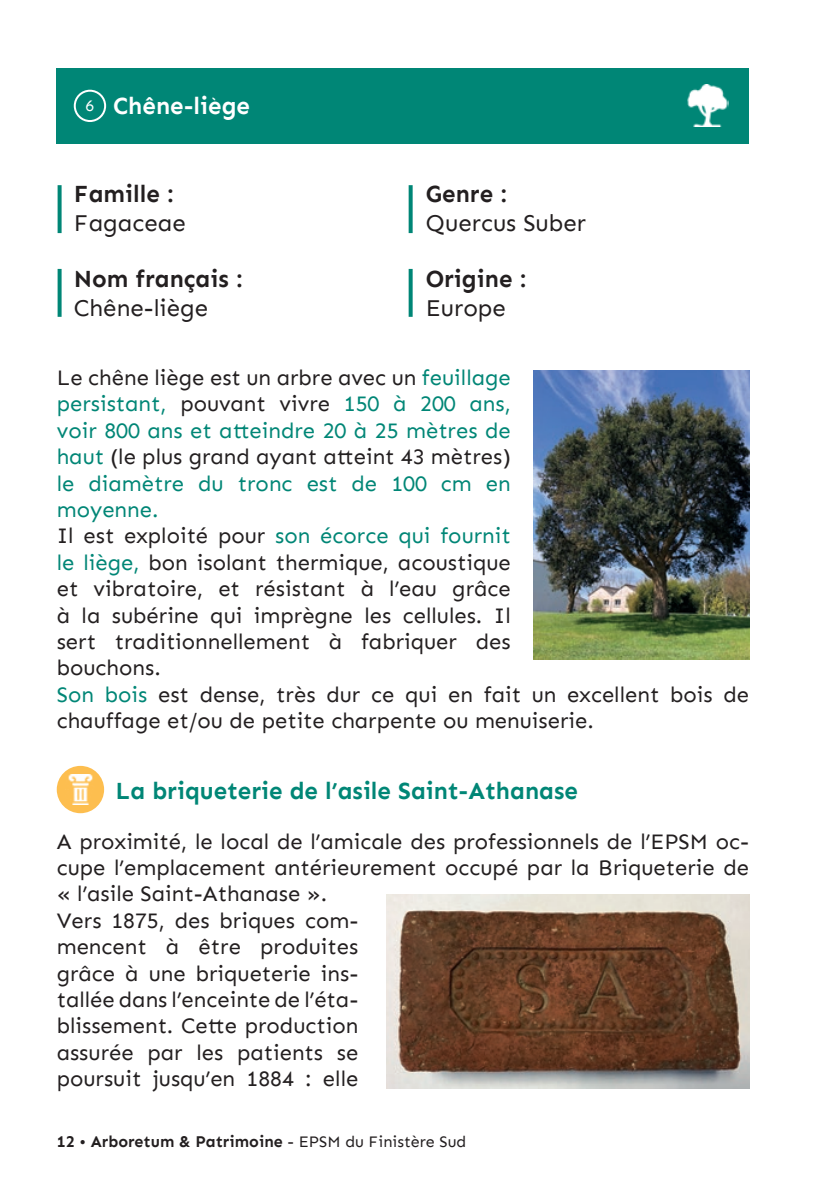
<style>
.page{position:relative;width:840px;height:1191px;background:#fff}
.page>*{position:absolute;margin:0;border:0;box-sizing:border-box;transform-origin:0 0}
.t1{font:700 24px/28.8px "Sen";color:#231f20}
.t2{font:700 24px "Sen";color:#008676}
.t3{font:24px/28.8px "Sen";color:#231f20}
.t4{font:700 24px "Sen";color:#fff}
.t5{font:22px/26.4px "Sen";color:#231f20;text-align:justify}
.t6{font:22px/26.4px "Sen";color:#008676;text-align:justify}
.t7{font:700 16px "Sen";color:#231f20}
.t8{font:16px "Sen";color:#fff}
.s1{font-weight:400}
.s2{font-weight:700}
.s3{color:#231f20}
.s4{color:#008676}
</style>
<div class="page">
<div style="left:57px;top:68px;width:691px;height:76px;background:#008676"></div>
<div style="left:74px;top:90px;width:32px;height:32px;border:2px solid #fff;border-radius:50%"></div>
<svg style="left:58px;top:185px;width:4px;height:48px"></svg>
<svg style="left:408px;top:185px;width:4px;height:48px"></svg>
<svg style="left:58px;top:269px;width:4px;height:48px"></svg>
<svg style="left:408px;top:269px;width:4px;height:48px"></svg>
<img style="left:687px;top:85px;width:41px;height:42px">
<img style="left:533px;top:370px;width:215px;height:290px">
<img style="left:386px;top:894px;width:362px;height:194px">
<div style="left:57px;top:766px;width:47px;height:47px;background:#fdbe4f;border-radius:50%"></div>
<img style="left:68px;top:774px;width:25px;height:30px">
<p class="t8" style="left:86px;top:96px;width:10px">6</p>
<p class="t4" style="left:113px;top:92px;width:138px">Chêne-liège</p>
<p class="t1" style="left:74px;top:180px;width:113px">Famille :<br><span class="s1">Fagaceae</span></p>
<p class="t3" style="left:425px;top:180px;width:162px"><span class="s2">Genre :<br></span>Quercus Suber</p>
<p class="t1" style="left:74px;top:265px;width:171px">Nom français :<br><span class="s1">Chêne-liège</span></p>
<p class="t1" style="left:425px;top:265px;width:103px">Origine :<br><span class="s1">Europe</span></p>
<p class="t6" style="left:57px;top:364px;width:455px"><span class="s3">Le chêne liège est un arbre avec un</span> feuillage persistant, <span class="s3">pouvant vivre</span> 150 à 200 ans, voir 800 ans et atteindre 20 à 25 mètres de haut <span class="s3">(le plus grand ayant atteint 43 mètres) </span>le diamètre du tronc est de 100 cm en moyenne.</p>
<p class="t5" style="left:57px;top:523px;width:455px">Il est exploité pour <span class="s4">son écorce qui fournit le liège,</span> bon isolant thermique, acoustique et vibratoire, et résistant à l’eau grâce à la subérine qui imprègne les cellules. Il sert traditionnellement à fabriquer des bouchons.</p>
<p class="t5" style="left:57px;top:681px;width:693px"><span class="s4">Son bois</span> est dense, très dur ce qui en fait un excellent bois de chauffage et/ou de petite charpente ou menuiserie.</p>
<p class="t2" style="left:115px;top:776px;width:464px">La briqueterie de l’asile Saint-Athanase</p>
<p class="t5" style="left:57px;top:828px;width:693px">A proximité, le local de l’amicale des professionnels de l’EPSM oc&shy;cupe l’emplacement antérieurement occupé par la Briqueterie de « l’asile Saint-Athanase ».</p>
<p class="t5" style="left:57px;top:907px;width:303px">Vers 1875, des briques com&shy;mencent à être produites grâce à une briqueterie ins&shy;tallée dans l’enceinte de l’éta&shy;blissement. Cette production assurée par les patients se poursuit jusqu’en 1884 : elle</p>
<p class="t7" style="left:57px;top:1133px;width:411px">12 <span class="s1">•</span> Arboretum &amp; Patrimoine <span class="s1">- EPSM du Finistère Sud</span></p>
</div>
